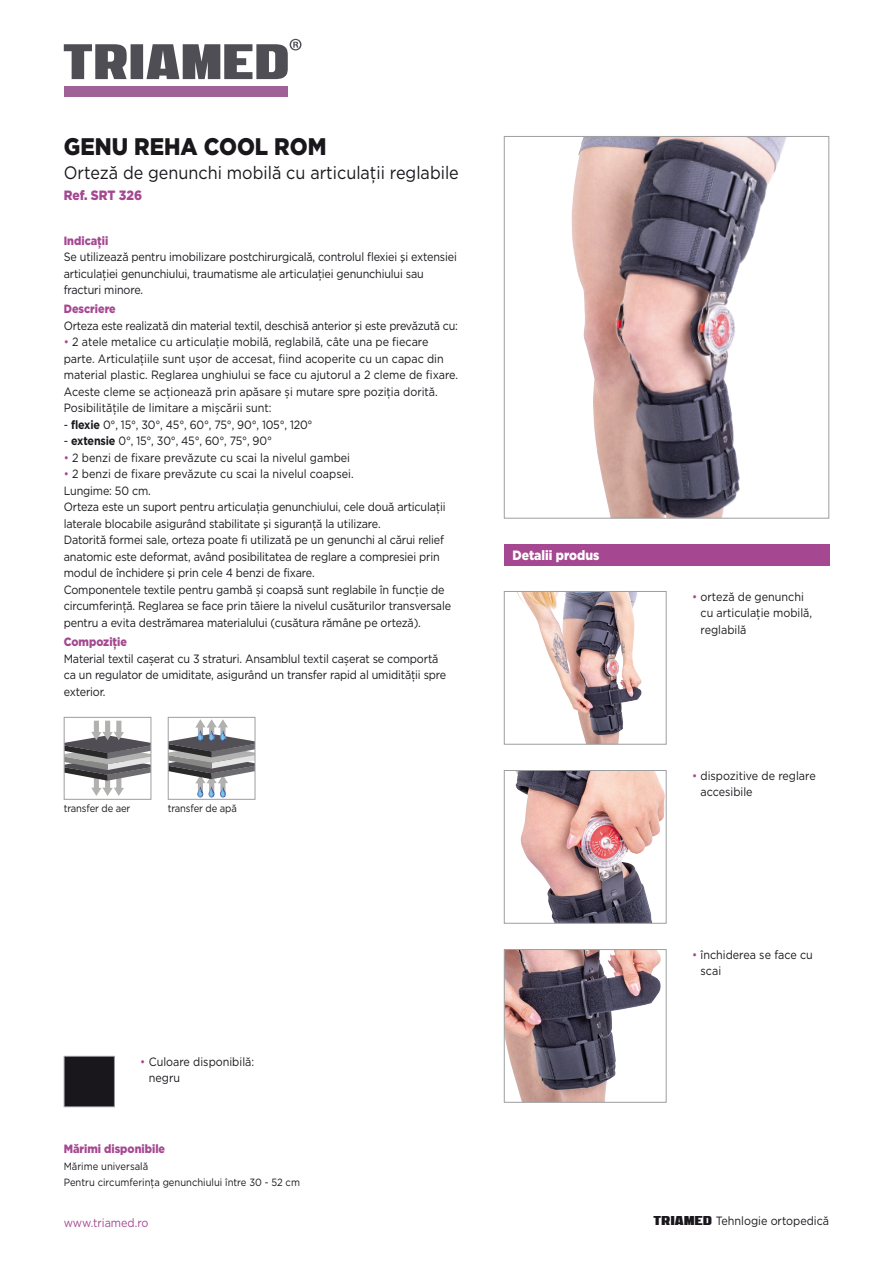
<style>
.page{position:relative;width:893px;height:1263px;background:#fff}
.page>*{position:absolute;margin:0;border:0;box-sizing:border-box;transform-origin:0 0}
.t1{font:900 24px "Gotham";color:#1a171c;scale:.9 1}
.t2{font:18px "Gotham";color:#1a171c;scale:.9 1}
.t3{font:900 13.5px "Gotham";color:#fff;scale:.9 1}
.t4{font:900 13.5px "Gotham";color:#a54891;scale:.9 1}
.t5{font:12px/16.5px "Gotham";letter-spacing:-.015em;color:#1a171c;scale:.9 1}
.t6{font:900 12px "Gotham";color:#a54891;scale:.9 1}
.t7{font:12px "Gotham";color:#a54891;scale:.9 1}
.t8{font:10.5px/16.5px "Gotham";color:#1a171c;scale:.9 1}
.s1{color:#a54891}
.s2{font-weight:700}
.s3{font-family:"Dozer One";font-size:11.25px}
</style>
<div class="page">
<div style="left:64px;top:86px;width:223px;height:11px;background:#a06197"></div>
<svg style="left:64px;top:39px;width:237px;height:40px"></svg>
<img style="left:517px;top:593px;width:125px;height:150px">
<div style="left:504px;top:591px;width:162px;height:154px;border:1px solid #9d9ea0"></div>
<div style="left:504px;top:544px;width:325px;height:22px;background:#a54891"></div>
<svg style="left:66px;top:721px;width:83px;height:75px"></svg>
<div style="left:64px;top:717px;width:87px;height:83px;border:1px solid #9d9ea0"></div>
<svg style="left:170px;top:719px;width:83px;height:78px"></svg>
<div style="left:168px;top:717px;width:87px;height:83px;border:1px solid #9d9ea0"></div>
<img style="left:571px;top:138px;width:215px;height:378px">
<div style="left:504px;top:136px;width:325px;height:382px;border:1px solid #9d9ea0"></div>
<img style="left:506px;top:951px;width:155px;height:150px">
<div style="left:504px;top:949px;width:162px;height:154px;border:1px solid #9d9ea0"></div>
<div style="left:64px;top:1056px;width:50px;height:51px;background:#1a171c"></div>
<div style="left:64px;top:1056px;width:51px;height:51px;border:1px solid #9d9ea0"></div>
<img style="left:515px;top:772px;width:149px;height:150px">
<div style="left:504px;top:770px;width:162px;height:154px;border:1px solid #9d9ea0"></div>
<h1 class="t1" style="left:64px;top:130px;width:293px">GENU REHA COOL ROM</h1>
<h2 class="t2" style="left:64px;top:161px;width:440px">Orteză de genunchi mobilă cu articulaţii reglabile</h2>
<p class="t4" style="left:64px;top:186px;width:89px">Ref. SRT 326</p>
<p class="t6" style="left:64px;top:232px;width:51px">Indicaţii</p>
<p class="t5" style="left:64px;top:248px;width:438px">Se utilizează pentru imobilizare postchirurgicală, controlul flexiei şi extensiei articulaţiei genunchiului, traumatisme ale articulaţiei genunchiului sau fracturi minore.</p>
<p class="t6" style="left:64px;top:301px;width:59px">Descriere</p>
<p class="t5" style="left:64px;top:317px;width:439px">Orteza este realizată din material textil, deschisă anterior şi este prevăzută cu:</p>
<p class="t5" style="left:64px;top:334px;width:440px"><span class="s1">•</span> 2 atele metalice cu articulaţie mobilă, reglabilă, câte una pe fiecare parte. Articulaţiile sunt ușor de accesat, fiind acoperite cu un capac din material plastic. Reglarea unghiului se face cu ajutorul a 2 cleme de fixare.<br>Aceste cleme se acţionează prin apăsare și mutare spre poziţia dorită.<br>Posibilităţile de limitare a mișcării sunt:</p>
<p class="t5" style="left:64px;top:416px;width:278px">- <span class="s2">flexie</span> 0°, 15°, 30°, 45°, 60°, 75°, 90°, 105°, 120°</p>
<p class="t5" style="left:64px;top:433px;width:233px">- <span class="s2">extensie</span> 0°, 15°, 30°, 45°, 60°, 75°, 90°</p>
<p class="t5" style="left:64px;top:449px;width:320px"><span class="s1">•</span> 2 benzi de fixare prevăzute cu scai la nivelul gambei</p>
<p class="t5" style="left:64px;top:466px;width:432px"><span class="s1">•</span> 2 benzi de fixare prevăzute cu scai la nivelul coapsei.<br>Lungime: 50 cm.<br>Orteza este un suport pentru articulaţia genunchiului, cele două articulaţii laterale blocabile asigurând stabilitate şi siguranţă la utilizare.<br>Datorită formei sale, orteza poate fi utilizată pe un genunchi al cărui relief anatomic este deformat, având posibilitatea de reglare a compresiei prin modul de închidere şi prin cele 4 benzi de fixare.<br>Componentele textile pentru gambă și coapsă sunt reglabile în funcţie de circumferinţă. Reglarea se face prin tăiere la nivelul cusăturilor transversale pentru a evita destrămarea materialului (cusătura rămâne pe orteză).</p>
<p class="t6" style="left:64px;top:634px;width:72px">Compoziţie</p>
<p class="t5" style="left:64px;top:650px;width:426px">Material textil cașerat cu 3 straturi. Ansamblul textil cașerat se comportă ca un regulator de umiditate, asigurând un transfer rapid al umidităţii spre exterior.</p>
<p class="t8" style="left:64px;top:800px;width:76px">transfer de aer</p>
<p class="t8" style="left:168px;top:800px;width:78px">transfer de apă</p>
<p class="t3" style="left:512px;top:546px;width:98px">Detalii produs</p>
<p class="t5" style="left:149px;top:1053px;width:119px;text-indent:-8px"><span class="s1">•</span> Culoare disponibilă: negru</p>
<p class="t6" style="left:64px;top:1140px;width:114px">Mărimi disponibile</p>
<p class="t8" style="left:64px;top:1158px;width:264px">Mărime universală<br>Pentru circumferinţa genunchiului între 30 - 52 cm</p>
<p class="t5" style="left:701px;top:588px;width:125px;text-indent:-8px"><span class="s1">•</span> orteză de genunchi cu articulaţie mobilă, reglabilă</p>
<p class="t5" style="left:701px;top:767px;width:129px;text-indent:-8px"><span class="s1">•</span> dispozitive de reglare accesibile</p>
<p class="t5" style="left:701px;top:946px;width:126px;text-indent:-8px"><span class="s1">•</span> închiderea se face cu scai</p>
<p class="t7" style="left:64px;top:1215px;width:96px">www.triamed.ro</p>
<p class="t5" style="left:654px;top:1212px;width:196px"><span class="s3">TRIAMED</span> Tehnlogie ortopedică</p>
</div>
